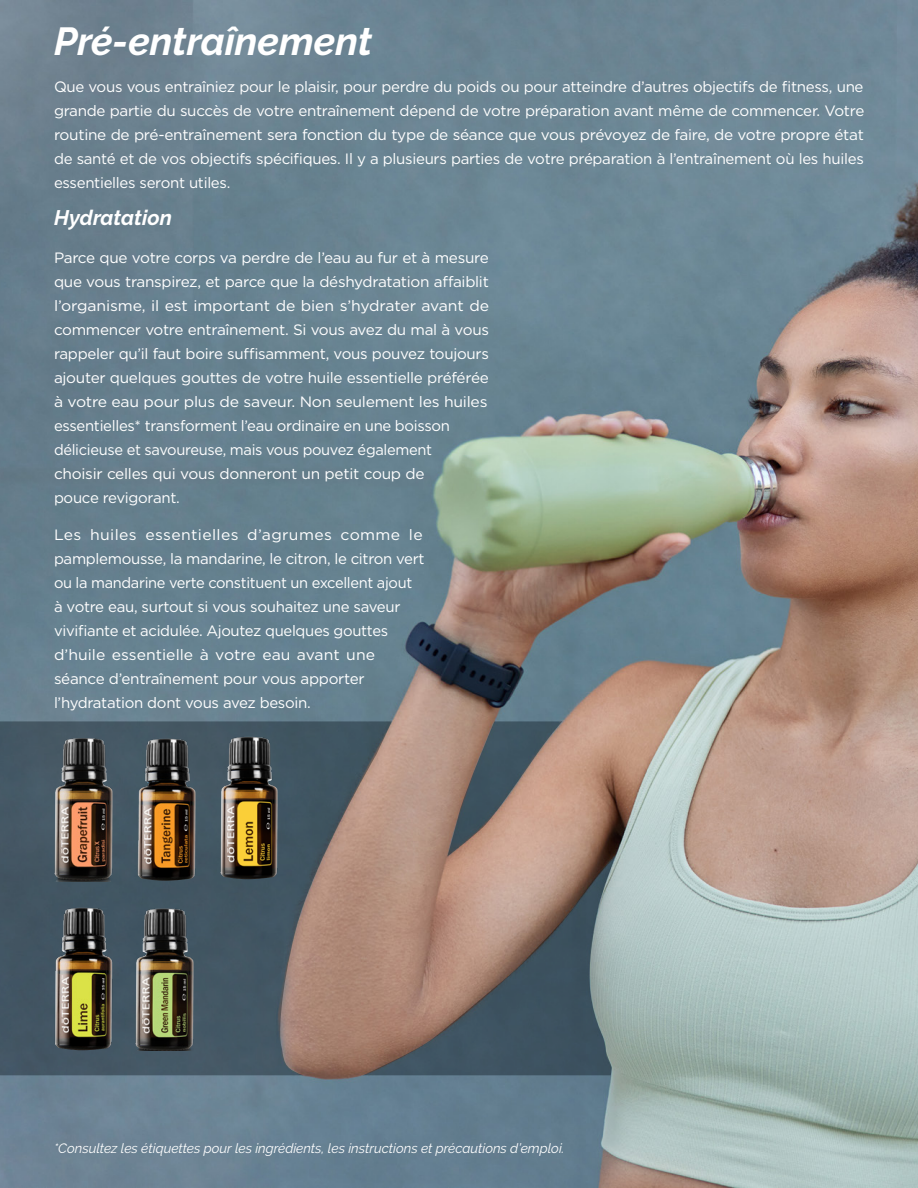
<style>
.page{position:relative;width:918px;height:1188px;background:#fff}
.page>*{position:absolute;margin:0;border:0;box-sizing:border-box;transform-origin:0 0}
.t1{font:italic 700 39px "Raleway";color:#fff}
.t2{font:italic 700 21px "Raleway";color:#fff}
.t3{font:15px/24px "Gotham";letter-spacing:-.02em;color:#fff;text-align:justify}
.t4{font:15px/24px "Gotham";letter-spacing:-.02em;color:#fff;scale:1.05 1}
.t5{font:italic 13.5px "Raleway";color:#fff}
</style>
<div class="page">
<img style="left:0;top:0;width:918px;height:1188px">
<svg style="left:0;top:721px;width:392px;height:354px;background:#5a6168"></svg>
<svg style="left:447px;top:721px;width:115px;height:135px;background:#8f7e77"></svg>
<svg style="left:363px;top:856px;width:252px;height:219px;background:#857872"></svg>
<img style="left:135px;top:908px;width:60px;height:142px">
<img style="left:54px;top:739px;width:60px;height:142px">
<img style="left:54px;top:903px;width:61px;height:147px">
<img style="left:219px;top:731px;width:61px;height:148px">
<img style="left:136px;top:733px;width:61px;height:148px">
<h1 class="t1" style="left:54px;top:18px;width:320px">Pré-entraînement</h1>
<p class="t3" style="left:54px;top:75px;width:812px">Que vous vous entraîniez pour le plaisir, pour perdre du poids ou pour atteindre d’autres objectifs de fitness, une grande partie du succès de votre entraînement dépend de votre préparation avant même de commencer. Votre routine de pré-entraînement sera fonction du type de séance que vous prévoyez de faire, de votre propre état de santé et de vos objectifs spécifiques. Il y a plusieurs parties de votre préparation à l’entraînement où les huiles essentielles seront utiles.</p>
<h2 class="t2" style="left:54px;top:206px;width:119px">Hydratation</h2>
<p class="t3" style="left:54px;top:245px;width:437px;text-align:left">Parce que votre corps va perdre de l’eau au fur et à mesure que vous transpirez, et parce que la déshydratation affaiblit l’organisme, il est important de bien s’hydrater avant de commencer votre entraînement. Si vous avez du mal à vous rappeler qu’il faut boire suffisamment, vous pouvez toujours ajouter quelques gouttes de votre huile essentielle préférée à votre eau pour plus de saveur. Non seulement les huiles essentielles* transforment l’eau ordinaire en une boisson délicieuse et savoureuse, mais vous pouvez également<br>choisir celles qui vous donneront un petit coup de<br>pouce revigorant.</p>
<p class="t4" style="left:54px;top:522px;width:354px">Les huiles essentielles d’agrumes comme le pamplemousse, la mandarine, le citron, le citron vert ou la mandarine verte constituent un excellent ajout à votre eau, surtout si vous souhaitez une saveur vivifiante et acidulée. Ajoutez quelques gouttes d’huile essentielle à votre eau avant une séance d’entraînement pour vous apporter l’hydratation dont vous avez besoin.</p>
<p class="t5" style="left:54px;top:1141px;width:512px">*Consultez les étiquettes pour les ingrédients, les instructions et précautions d’emploi.</p>
</div>
